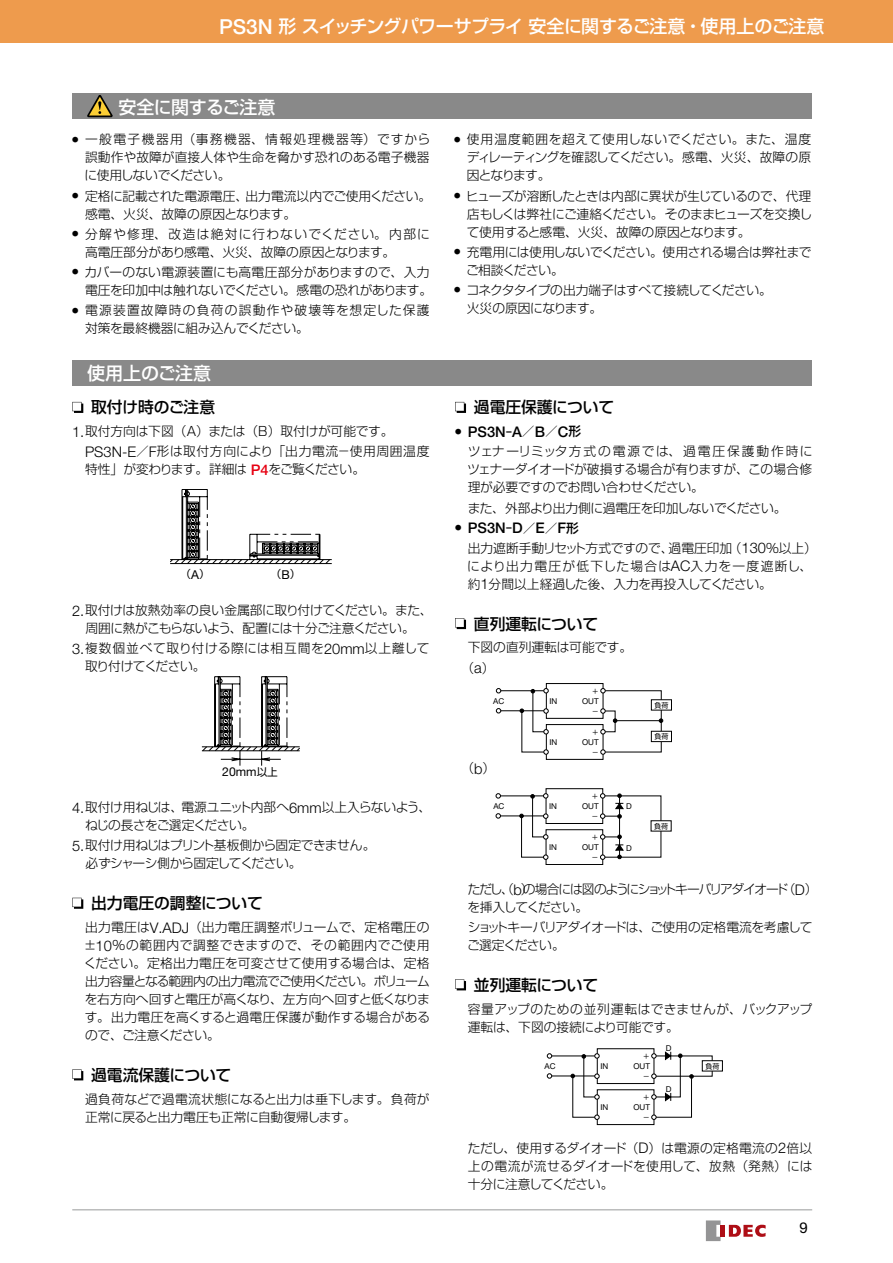
<style>
.page{position:relative;width:893px;height:1263px;background:#fff}
.page>*{position:absolute;margin:0;border:0;box-sizing:border-box;transform-origin:0 0}
.t1{font:500 18px "Shin Go Pro";letter-spacing:-.035em;color:#fff}
.t2{font:500 18px "Shin Go Pro";color:#fff}
.t3{font:500 15.75px "Shin Go Pro";letter-spacing:-.005em;color:#000}
.t4{font:15px "Helvetica Neue LT Std";color:#000}
.t5{font:500 14.7px "Helvetica Neue LT Std";color:#000}
.t6{font:300 12.75px/18px "Shin Go Pro";letter-spacing:-.02em;color:#000;text-align:justify}
.t7{font:300 12.75px/18px "Shin Go Pro";color:#000}
.t8{font:300 12.75px/18px "Shin Go Pro";letter-spacing:-.045em;color:#000}
.t9{font:300 12.75px/18px "Shin Go Pro";letter-spacing:.07em;color:#000}
.t10{font:300 12.75px/18px "Shin Go Pro";letter-spacing:-.105em;color:#000}
.t11{font:300 12.75px/18px "Shin Go Pro";letter-spacing:.02em;color:#000}
.t12{font:300 12.75px/18px "Shin Go Pro";letter-spacing:-.05em;color:#000}
.t13{font:12.15px "Helvetica Neue LT Std";color:#000}
.t14{font:10.65px "Shin Go Pro Regular 90 msp RKSJ H";color:#000}
.t15{font:8.1px "Helvetica Neue LT Std";color:#000}
.t16{font:7.05px "Shin Go Pro Regular 90 msp RKSJ H";color:#000}
.s1{font-family:"Helvetica Neue LT Std";font-size:20.7px}
.s2{font-family:"Helvetica Neue LT Std";font-size:14.7px}
.s3{font-family:"Helvetica Neue LT Std";font-weight:500;font-size:14.7px;color:#e60012}
.s4{font-family:"Helvetica Neue LT Std";font-size:12.15px}
.s5{font-family:"Shin Go Pro Regular 90 msp RKSJ H";font-size:10.65px}
.s6{font-family:"Shin Go Pro";font-size:12.75px}
</style>
<div class="page">
<hr style="left:72px;top:1209px;width:740px;height:1px;background:#9fa0a0">
<svg style="left:706px;top:1220px;width:14px;height:21px"></svg>
<div style="left:720px;top:1225px;width:5px;height:12px;background:#ae0e16"></div>
<svg style="left:729px;top:1225px;width:37px;height:12px"></svg>
<div style="left:0;top:0;width:893px;height:43px;background:#ee9b4d"></div>
<div style="left:72px;top:94px;width:740px;height:25px;background:#898989"></div>
<svg style="left:87px;top:95px;width:26px;height:23px"></svg>
<svg style="left:72px;top:402px;width:11px;height:11px"></svg>
<svg style="left:170px;top:489px;width:162px;height:75px"></svg>
<svg style="left:202px;top:676px;width:98px;height:90px"></svg>
<svg style="left:72px;top:898px;width:11px;height:11px"></svg>
<svg style="left:72px;top:1069px;width:11px;height:11px"></svg>
<div style="left:72px;top:360px;width:740px;height:26px;background:#898989"></div>
<svg style="left:455px;top:402px;width:11px;height:11px"></svg>
<svg style="left:455px;top:618px;width:11px;height:11px"></svg>
<div style="left:546px;top:683px;width:57px;height:36px;border:1px solid #000"></div>
<hr style="left:499px;top:690px;width:45px;height:1px;background:#000">
<svg style="left:496px;top:688px;width:5px;height:5px"></svg>
<hr style="left:499px;top:710px;width:45px;height:1px;background:#000">
<svg style="left:496px;top:708px;width:5px;height:5px"></svg>
<div style="left:546px;top:724px;width:57px;height:36px;border:1px solid #000"></div>
<svg style="left:520px;top:688px;width:143px;height:66px"></svg>
<div style="left:651px;top:699px;width:21px;height:11px;background:#fff;border:1px solid #000"></div>
<div style="left:651px;top:731px;width:20px;height:11px;background:#fff"></div>
<div style="left:651px;top:731px;width:21px;height:11px;border:1px solid #000"></div>
<div style="left:546px;top:788px;width:57px;height:36px;border:1px solid #000"></div>
<hr style="left:498px;top:796px;width:45px;height:1px;background:#000">
<svg style="left:496px;top:793px;width:5px;height:5px"></svg>
<hr style="left:498px;top:816px;width:45px;height:1px;background:#000">
<svg style="left:496px;top:813px;width:5px;height:5px"></svg>
<div style="left:546px;top:829px;width:57px;height:36px;border:1px solid #000"></div>
<svg style="left:519px;top:793px;width:142px;height:67px"></svg>
<svg style="left:455px;top:979px;width:11px;height:11px"></svg>
<hr style="left:549px;top:1056px;width:46px;height:1px;background:#000">
<svg style="left:547px;top:1053px;width:5px;height:5px"></svg>
<hr style="left:549px;top:1076px;width:46px;height:1px;background:#000">
<svg style="left:547px;top:1073px;width:5px;height:5px"></svg>
<div style="left:597px;top:1089px;width:57px;height:36px;border:1px solid #000"></div>
<div style="left:702px;top:1060px;width:21px;height:11px;background:#fff;border:1px solid #000"></div>
<svg style="left:571px;top:1051px;width:142px;height:69px"></svg>
<h1 class="t1" style="left:219px;top:11px;width:607px"><span class="s1">PS3N</span> 形スイッチングパワーサプライ安全に関するご注意・使用上のご注意</h1>
<h1 class="t1" style="left:118px;top:92px;width:158px">安全に関するご注意</h1>
<p class="t6" style="left:85px;top:129px;width:347px;text-indent:-12px"><sup>●</sup> 一般電子機器用（事務機器、情報処理機器等）ですから誤動作や故障が直接人体や生命を脅かす恐れのある電子機器に使用しないでください。</p>
<p class="t6" style="left:85px;top:185px;width:348px;text-indent:-13px"><sup>●</sup> 定格に記載された電源電圧、出力電流以内でご使用ください。感電、火災、故障の原因となります。</p>
<p class="t7" style="left:85px;top:223px;width:346px;text-indent:-13px"><sup>●</sup> 分解や修理、改造は絶対に行わないでください。内部に高電圧部分があり感電、火災、故障の原因となります。</p>
<p class="t6" style="left:72px;top:261px;width:361px;text-align:right"><sup>●</sup> カバーのない電源装置にも高電圧部分がありますので、入力電圧を印加中は触れないでください。感電の恐れがあります。</p>
<p class="t9" style="left:85px;top:300px;width:346px;text-indent:-13px"><sup>●</sup> 電源装置故障時の負荷の誤動作や破壊等を想定した保護対策を最終機器に組み込んでください。</p>
<h1 class="t2" style="left:87px;top:359px;width:125px">使用上のご注意</h1>
<p class="t3" style="left:91px;top:394px;width:125px">取付け時のご注意</p>
<p class="t7" style="left:85px;top:420px;width:346px;line-height:20.1px;text-indent:-13px"><span class="s2">1.</span> 取付方向は下図（Ａ）または（Ｂ）取付けが可能です。<br><span class="s2">PS3N-E</span>／<span class="s2">F</span>形は取付方向により「出力電流－使用周囲温度</p>
<p class="t8" style="left:85px;top:459px;width:282px">特性」が変わります。詳細は <span class="s3">P4</span>をご覧ください。</p>
<p class="t14" style="left:181px;top:566px;width:31px">（<span class="s4">A</span>）</p>
<p class="t14" style="left:271px;top:566px;width:31px">（<span class="s4">B</span>）</p>
<p class="t6" style="left:72px;top:600px;width:362px;text-align:center"><span class="s2">2.</span> 取付けは放熱効率の良い金属部に取り付けてください。また、周囲に熱がこもらないよう、配置には十分ご注意ください。</p>
<p class="t11" style="left:85px;top:638px;width:346px;text-indent:-13px"><span class="s2">3.</span> 複数個並べて取り付ける際には相互間を<span class="s2">20mm</span>以上離して取り付けてください。</p>
<p class="t13" style="left:222px;top:765px;width:57px">20mm<span class="s5">以上</span></p>
<p class="t6" style="left:85px;top:797px;width:348px;text-indent:-13px"><span class="s2">4.</span> 取付け用ねじは、電源ユニット内部へ<span class="s2">6mm</span>以上入らないよう、ねじの長さをご選定ください。</p>
<p class="t8" style="left:85px;top:835px;width:292px;text-indent:-13px"><span class="s2">5.</span> 取付け用ねじはプリント基板側から固定できません。必ずシャーシ側から固定してください。</p>
<p class="t3" style="left:91px;top:890px;width:173px">出力電圧の調整について</p>
<p class="t6" style="left:84px;top:917px;width:348px">出力電圧は<span class="s2">V.ADJ</span>（出力電圧調整ボリュームで、定格電圧の±<span class="s2">10</span>％の範囲内で調整できますので、その範囲内でご使用ください。定格出力電圧を可変させて使用する場合は、定格出力容量となる範囲内の出力電流でご使用ください。ボリュームを右方向へ回すと電圧が高くなり、左方向へ回すと低くなります。出力電圧を高くすると過電圧保護が動作する場合があるので、ご注意ください。</p>
<p class="t3" style="left:91px;top:1062px;width:142px">過電流保護について</p>
<p class="t6" style="left:85px;top:1088px;width:346px">過負荷などで過電流状態になると出力は垂下します。負荷が正常に戻ると出力電圧も正常に自動復帰します。</p>
<p class="t6" style="left:467px;top:129px;width:346px;text-indent:-13px"><sup>●</sup> 使用温度範囲を超えて使用しないでください。また、温度ディレーティングを確認してください。感電、火災、故障の原因となります。</p>
<p class="t6" style="left:467px;top:185px;width:347px;text-indent:-13px"><sup>●</sup> ヒューズが溶断したときは内部に異状が生じているので、代理店もしくは弊社にご連絡ください。そのままヒューズを交換して使用すると感電、火災、故障の原因となります。</p>
<p class="t6" style="left:466px;top:241px;width:347px;text-indent:-12px"><sup>●</sup> 充電用には使用しないでください。使用される場合は弊社までご相談ください。</p>
<p class="t6" style="left:467px;top:279px;width:307px;text-indent:-13px"><sup>●</sup> コネクタタイプの出力端子はすべて接続してください。火災の原因になります。</p>
<p class="t3" style="left:474px;top:394px;width:142px">過電圧保護について</p>
<p class="t5" style="left:455px;top:423px;width:128px"><sup>●</sup> PS3N<span class="s6">-</span>A<span class="s6">／</span>B<span class="s6">／</span>C<span class="s6">形</span></p>
<p class="t6" style="left:467px;top:441px;width:347px">ツェナーリミッタ方式の電源では、過電圧保護動作時にツェナーダイオードが破損する場合が有りますが、この場合修理が必要ですのでお問い合わせください。</p>
<p class="t6" style="left:468px;top:497px;width:320px">また、外部より出力側に過電圧を印加しないでください。</p>
<p class="t5" style="left:455px;top:519px;width:125px"><sup>●</sup> PS3N<span class="s6">-</span>D<span class="s6">／</span>E<span class="s6">／</span>F<span class="s6">形</span></p>
<p class="t7" style="left:467px;top:537px;width:351px">出力遮断手動リセット方式ですので、過電圧印加（<span class="s2">130</span>％以上）により出力電圧が低下した場合は<span class="s2">AC</span>入力を一度遮断し、約<span class="s2">1</span>分間以上経過した後、入力を再投入してください。</p>
<p class="t3" style="left:474px;top:611px;width:126px">直列運転について</p>
<p class="t7" style="left:468px;top:636px;width:166px;line-height:20.1px">下図の直列運転は可能です。(<span class="s2">a</span>）</p>
<p class="t16" style="left:592px;top:685px;width:9px">＋</p>
<p class="t16" style="left:592px;top:705px;width:9px">－</p>
<p class="t15" style="left:493px;top:696px;width:13px">AC</p>
<p class="t15" style="left:582px;top:696px;width:18px">OUT</p>
<p class="t15" style="left:549px;top:696px;width:9px">IN</p>
<p class="t16" style="left:654px;top:699px;width:16px">負荷</p>
<p class="t16" style="left:654px;top:731px;width:16px">負荷</p>
<p class="t16" style="left:592px;top:726px;width:9px">＋</p>
<p class="t16" style="left:592px;top:746px;width:9px">－</p>
<p class="t15" style="left:549px;top:737px;width:9px">IN</p>
<p class="t15" style="left:582px;top:737px;width:18px">OUT</p>
<p class="t6" style="left:468px;top:758px;width:29px">(<span class="s2">b</span>）</p>
<p class="t16" style="left:591px;top:790px;width:9px">＋</p>
<p class="t16" style="left:591px;top:810px;width:9px">－</p>
<p class="t15" style="left:626px;top:801px;width:7px">D</p>
<p class="t15" style="left:626px;top:843px;width:7px">D</p>
<p class="t10" style="left:467px;top:878px;width:352px">ただし、（<span class="s2">b</span>）の場合には図のようにショットキーバリアダイオード（<span class="s2">D</span>）を挿入してください。</p>
<p class="t12" style="left:467px;top:917px;width:347px">ショットキーバリアダイオードは、ご使用の定格電流を考慮してご選定ください。</p>
<p class="t3" style="left:474px;top:972px;width:126px">並列運転について</p>
<p class="t7" style="left:468px;top:998px;width:346px">容量アップのための並列運転はできませんが、バックアップ運転は、下図の接続により可能です。</p>
<p class="t16" style="left:643px;top:1050px;width:9px">＋</p>
<p class="t16" style="left:643px;top:1071px;width:9px">－</p>
<p class="t15" style="left:493px;top:801px;width:13px">AC</p>
<p class="t15" style="left:582px;top:801px;width:18px">OUT</p>
<p class="t15" style="left:549px;top:801px;width:9px">IN</p>
<p class="t16" style="left:654px;top:820px;width:16px">負荷</p>
<p class="t16" style="left:591px;top:831px;width:9px">＋</p>
<p class="t16" style="left:591px;top:851px;width:9px">－</p>
<p class="t15" style="left:549px;top:842px;width:9px">IN</p>
<p class="t15" style="left:582px;top:842px;width:18px">OUT</p>
<p class="t15" style="left:666px;top:1043px;width:7px">D</p>
<p class="t15" style="left:666px;top:1084px;width:7px">D</p>
<p class="t16" style="left:705px;top:1060px;width:16px">負荷</p>
<p class="t15" style="left:545px;top:1062px;width:13px">AC</p>
<p class="t15" style="left:633px;top:1062px;width:18px">OUT</p>
<p class="t15" style="left:600px;top:1062px;width:9px">IN</p>
<p class="t16" style="left:643px;top:1091px;width:9px">＋</p>
<p class="t16" style="left:643px;top:1111px;width:9px">－</p>
<p class="t15" style="left:600px;top:1102px;width:9px">IN</p>
<p class="t15" style="left:633px;top:1102px;width:18px">OUT</p>
<p class="t6" style="left:468px;top:1137px;width:346px">ただし、使用するダイオード（<span class="s2">D</span>）は電源の定格電流の<span class="s2">2</span>倍以上の電流が流せるダイオードを使用して、放熱（発熱）には十分に注意してください。</p>
<p class="t4" style="left:800px;top:1218px;width:10px">9</p>
</div>
